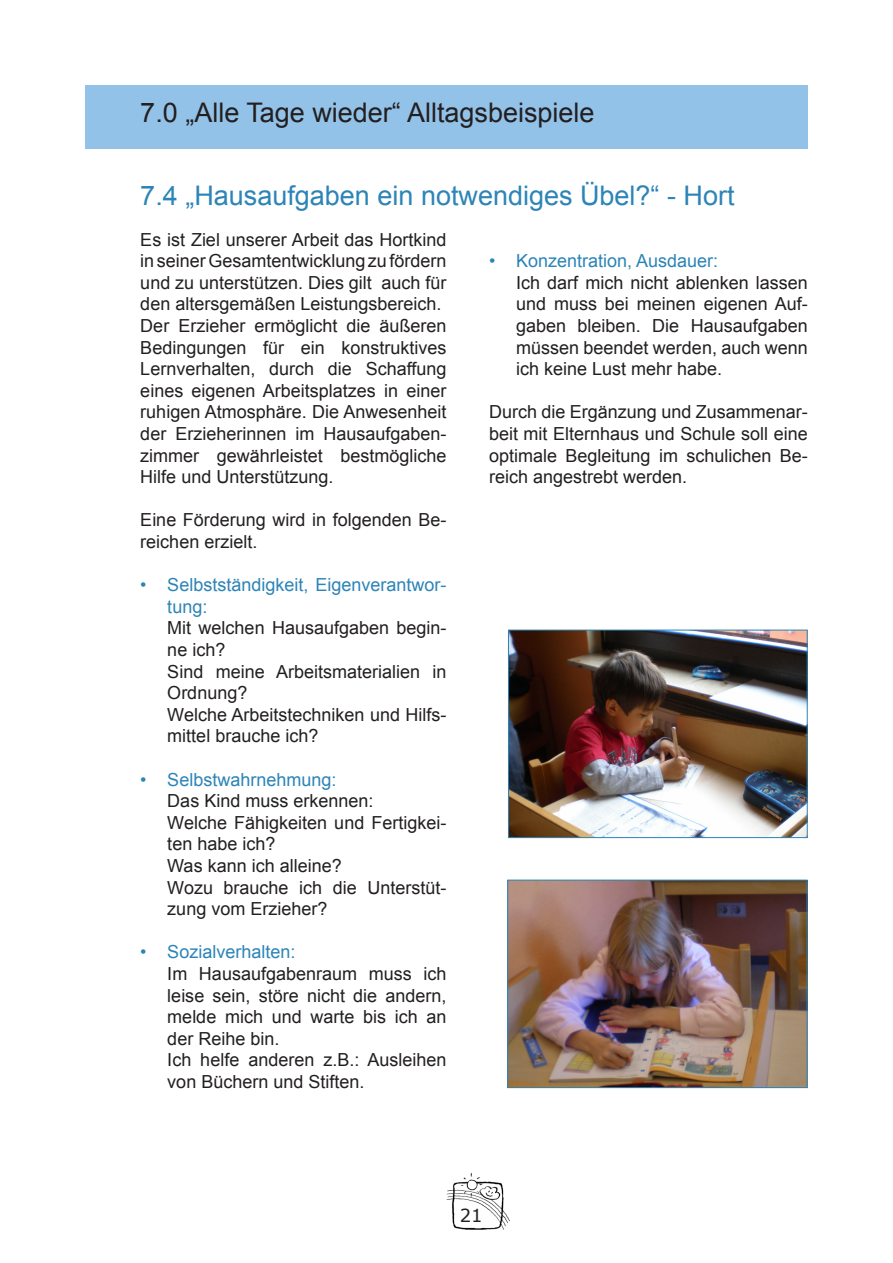
<style>
.page{position:relative;width:893px;height:1263px;background:#fff}
.page>*{position:absolute;margin:0;border:0;box-sizing:border-box;transform-origin:0 0}
.t1{font:27px "Arial";color:#2c84b7}
.t2{font:27px "Arial";color:#231f20}
.t3{font:18px/21.6px "Arial";color:#231f20}
.t4{font:18px "Verdana Ref";color:#231f20}
.s1{color:#2c84b7}
</style>
<div class="page">
<img style="left:446px;top:1174px;width:63px;height:56px">
<img style="left:510px;top:632px;width:296px;height:204px">
<div style="left:508px;top:630px;width:300px;height:208px;border:1px solid #2c84b7"></div>
<img style="left:509px;top:882px;width:296px;height:204px">
<div style="left:507px;top:880px;width:300px;height:208px;border:1px solid #2c84b7"></div>
<div style="left:85px;top:85px;width:723px;height:64px;background:#93c2e8"></div>
<p class="t2" style="left:140px;top:95px;width:456px">7.0 „Alle Tage wieder“ Alltagsbeispiele</p>
<p class="t1" style="left:140px;top:178px;width:596px">7.4 „Hausaufgaben ein notwendiges Übel?“ - Hort</p>
<p class="t3" style="left:140px;top:229px;width:308px;text-align:justify">Es ist Ziel unserer Arbeit das Hortkind in seiner Gesamtentwicklung zu fördern und zu unterstützen. Dies gilt auch für den altersgemäßen Leistungsbereich.</p>
<p class="t3" style="left:140px;top:315px;width:308px;text-align:justify">Der Erzieher ermöglicht die äußeren Bedingungen für ein konstruktives Lernverhalten, durch die Schaffung eines eigenen Arbeitsplatzes in einer ruhigen Atmosphäre. Die Anwesenheit der Erzieherinnen im Hausaufgaben&shy;zimmer gewährleistet bestmögliche Hilfe und Unterstützung.</p>
<p class="t3" style="left:140px;top:509px;width:308px">Eine Förderung wird in folgenden Be&shy;reichen erzielt.</p>
<p class="t3" style="left:167px;top:574px;width:281px;text-indent:-27px"><span class="s1">• Selbstständigkeit, Eigenverantwor&shy;tung:<br></span>Mit welchen Hausaufgaben begin&shy;ne ich?<br>Sind meine Arbeitsmaterialien in<br>Ordnung?<br>Welche Arbeitstechniken und Hilfs&shy;mittel brauche ich?</p>
<p class="t3" style="left:167px;top:769px;width:281px;text-indent:-27px"><span class="s1">• Selbstwahrnehmung:<br></span>Das Kind muss erkennen:<br>Welche Fähigkeiten und Fertigkei&shy;ten habe ich?<br>Was kann ich alleine?<br>Wozu brauche ich die Unterstüt&shy;zung vom Erzieher?</p>
<p class="t3" style="left:167px;top:941px;width:281px;text-indent:-27px"><span class="s1">• Sozialverhalten:<br></span>Im Hausaufgabenraum muss ich leise sein, störe nicht die andern, melde mich und warte bis ich an der Reihe bin.<br>Ich helfe anderen z.B.: Ausleihen von Büchern und Stiften.</p>
<p class="t3" style="left:516px;top:250px;width:293px;text-indent:-27px"><span class="s1">• Konzentration, Ausdauer:<br></span>Ich darf mich nicht ablenken lassen und muss bei meinen eigenen Auf&shy;gaben bleiben. Die Hausaufgaben müssen beendet werden, auch wenn ich keine Lust mehr habe.</p>
<p class="t3" style="left:489px;top:401px;width:320px;text-align:justify">Durch die Ergänzung und Zusammenar&shy;beit mit Elternhaus und Schule soll eine optimale Begleitung im schulichen Be&shy;reich angestrebt werden.</p>
<p class="t4" style="left:460px;top:1204px;width:24px">21</p>
</div>
